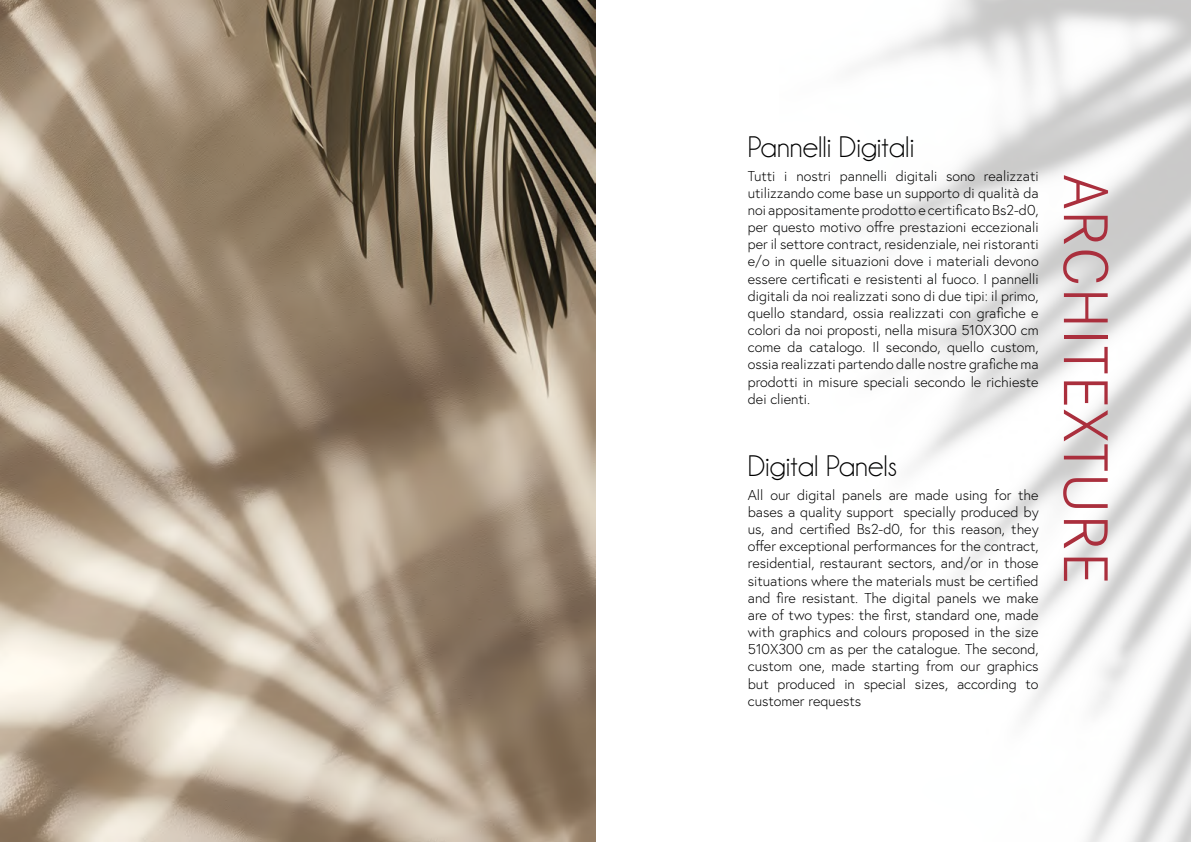
<style>
.page{position:relative;width:1191px;height:842px;background:#fff}
.page>*{position:absolute;margin:0;border:0;box-sizing:border-box;transform-origin:0 0}
.t1{font:300 62px "Corporate SBQ";letter-spacing:.01em;color:#aa2f3d}
.t2{font:30px "Champagne&Limousines";color:#000}
.t3{font:300 14.3px/17.2px "Europa";color:#000;text-align:justify}
.s1{color:#fff}
</style>
<div class="page">
<img style="left:0;top:0;width:595px;height:842px">
<h2 class="t2" style="left:748px;top:132px;width:168px">Pannelli Digitali</h2>
<p class="t3" style="left:748px;top:167px;width:292px">Tutti i nostri pannelli digitali sono realizzati utilizzando come base un supporto di qualità da noi appositamente prodotto e certificato Bs2-d0, per questo motivo offre prestazioni eccezionali per il settore contract, residenziale, nei ristoranti e/o in quelle situazioni dove i materiali devono essere certificati e resistenti al fuoco. I pannelli digitali da noi realizzati sono di due tipi: il primo, quello standard, ossia realizzati con grafiche e colori da noi proposti, nella misura 510X300 cm come da catalogo. Il secondo, quello custom, ossia realizzati partendo dalle nostre grafiche ma prodotti in misure speciali secondo le richieste dei clienti.</p>
<h1 class="t1" style="left:1121px;top:174px;width:412px;rotate:90deg">ARCHITEXTURE</h1>
<h2 class="t2" style="left:748px;top:451px;width:151px">Digital Panels</h2>
<p class="t3" style="left:748px;top:486px;width:292px">All our digital panels are made using for the bases a quality support specially produced by us, and certified Bs2-d0, for this reason, they offer exceptional performances for the contract, residential, restaurant sectors, and/or in those situations where the materials must be certified and fire resistant. The digital panels we make are of two types: the first, standard one, made with graphics and colours proposed in the size 510X300 cm as per the catalogue. The second, custom one, made starting from our graphics but produced in special sizes, according to customer requests<span class="s1">.</span></p>
</div>
